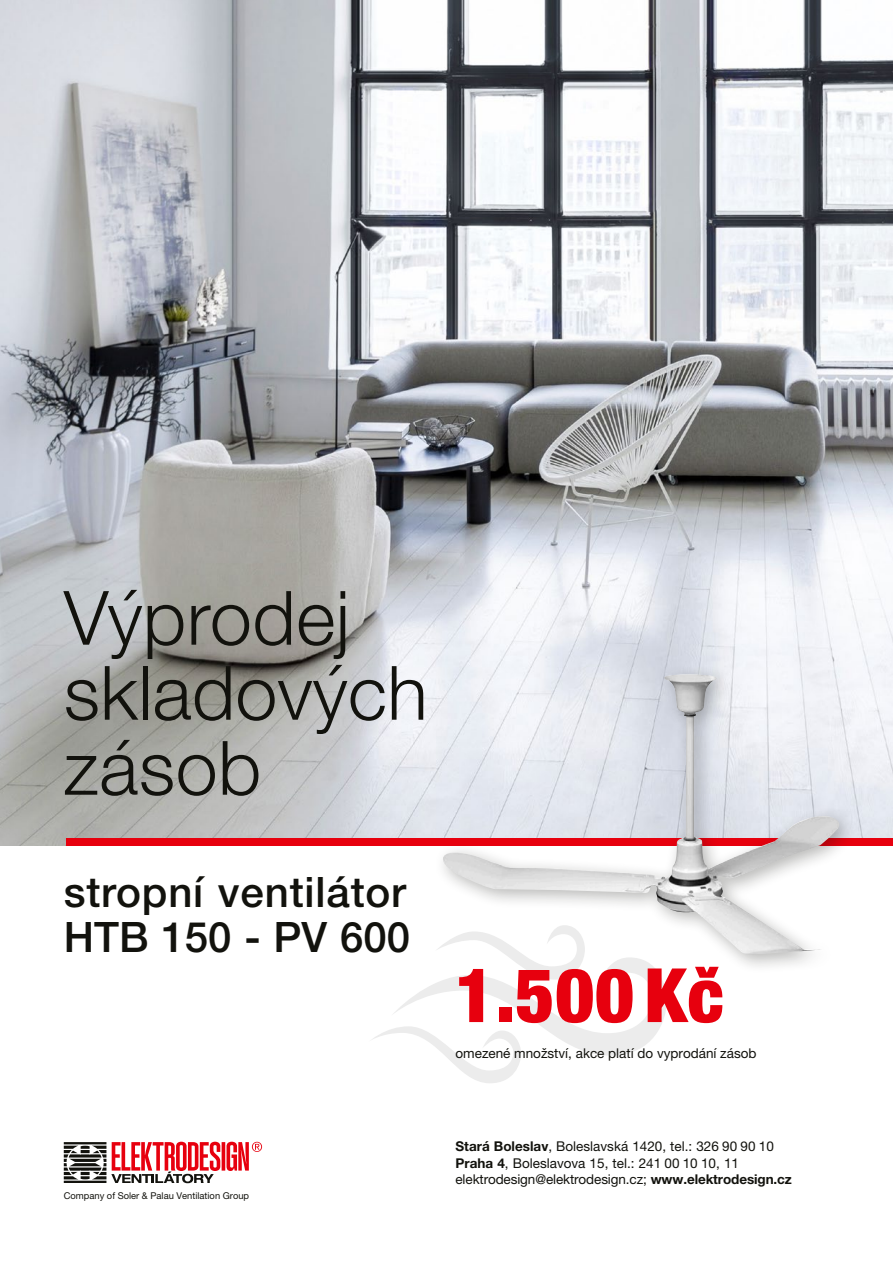
<style>
.page{position:relative;width:893px;height:1263px;background:#fff}
.page>*{position:absolute;margin:0;border:0;box-sizing:border-box;transform-origin:0 0}
.t1{font:300 75px/75px "Helvetica Neue LT Pro";letter-spacing:.005em;color:#12120d}
.t2{font:900 condensed 75px "Helvetica Neue LT Pro";color:#e7000e}
.t3{font:500 42px/45px "Helvetica Neue LT Pro";letter-spacing:.02em;color:#12120d}
.t4{font:13.5px/16.2px "Helvetica Neue LT Pro";color:#12120d}
.t5{font:9.3px "Helvetica Neue LT Pro";color:#12120d}
.s1{font-weight:700}
</style>
<div class="page">
<img style="left:0;top:0;width:893px;height:845px">
<svg style="left:372px;top:974px;width:295px;height:109px"></svg>
<hr style="left:222px;top:1142px;width:3px;height:28px;background:#e7000e">
<svg style="left:227px;top:1142px;width:35px;height:29px"></svg>
<svg style="left:64px;top:1142px;width:156px;height:41px"></svg>
<div style="left:66px;top:838px;width:629px;height:7px;background:#e7000e"></div>
<div style="left:697px;top:838px;width:196px;height:7px;background:#e7000e"></div>
<div style="left:433px;top:664px;width:425px;height:310px;background:#12120d;opacity:.3"></div>
<img style="left:440px;top:674px;width:402px;height:280px">
<h1 class="t1" style="left:64px;top:579px;width:365px">Výprodej skladových zásob</h1>
<h2 class="t3" style="left:64px;top:869px;width:348px">stropní ventilátor<br>HTB 150 - PV 600</h2>
<p class="t5" style="left:64px;top:1190px;width:187px">Company of Soler &amp; Palau Ventilation Group</p>
<h1 class="t2" style="left:455px;top:949px;width:269px">1.500 Kč</h1>
<p class="t4" style="left:455px;top:1045px;width:303px">omezené množství, akce platí do vyprodání zásob</p>
<p class="t4" style="left:455px;top:1138px;width:338px"><span class="s1">Stará Boleslav</span>, Boleslavská 1420, tel.: 326 90 90 10<br><span class="s1">Praha 4</span>, Boleslavova 15, tel.: 241 00 10 10, 11 elektrodesign@elektrodesign.cz; <span class="s1">www.elektrodesign.cz</span></p>
</div>
